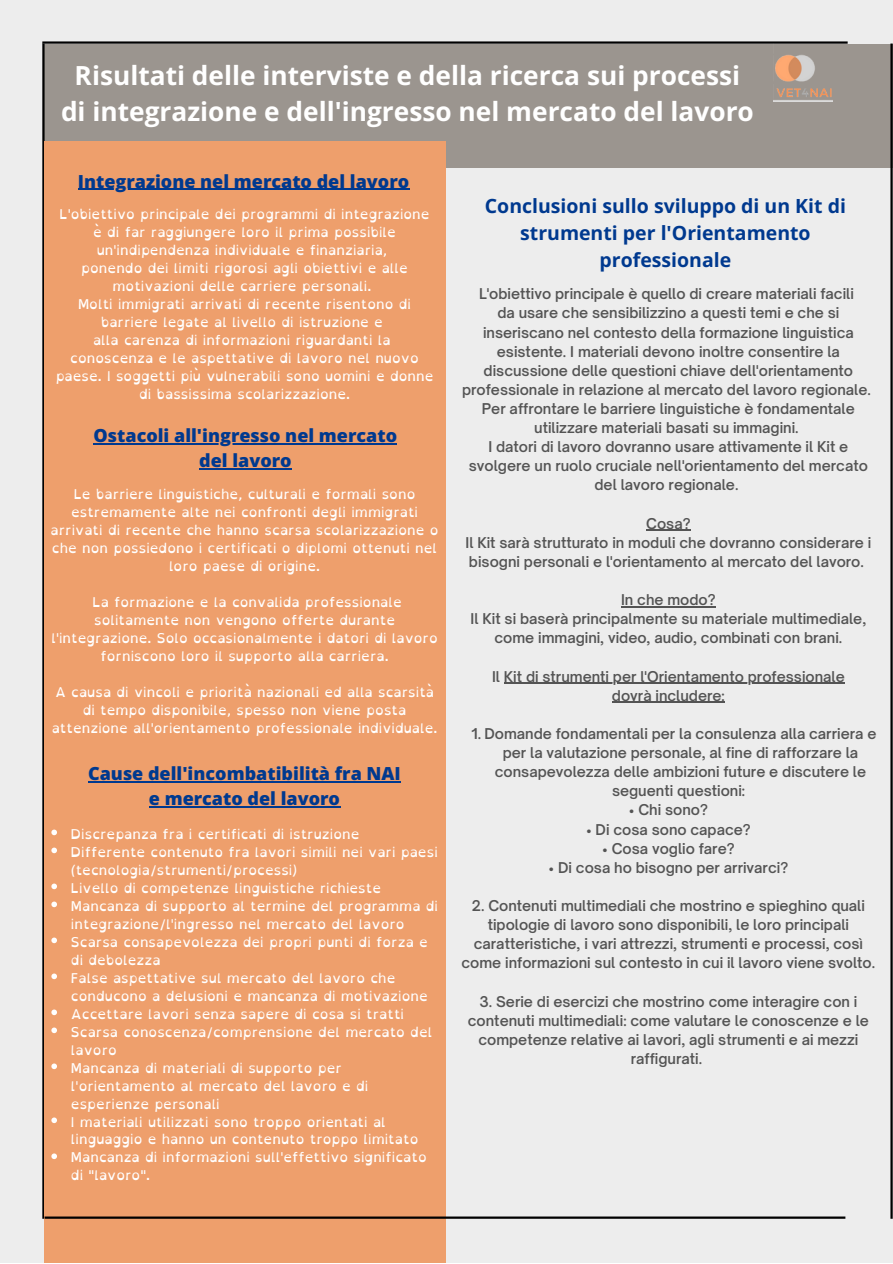
<style>
.page{position:relative;width:893px;height:1264px;background:#fff}
.page>*{position:absolute;margin:0;border:0;box-sizing:border-box;transform-origin:0 0}
.t1{font:700 26.25px/36px "Open Sans";color:#fff;text-align:center}
.t2{font:700 19.5px/27px "Open Sans";color:#00398f;text-align:center}
.t3{font:800 18px/24.8px "Open Sans";color:#00398f;text-align:center}
.t4{font:600 14.25px/19px "Open Sauce One";color:#545454;text-align:center}
.t5{font:13.5px/18px "Open Dyslexic";color:#fff;text-align:center}
</style>
<div class="page">
<div style="left:0;top:0;width:892px;height:1262px;background:#ededed"></div>
<div style="left:45px;top:44px;width:847px;height:123px;background:#9b958f"></div>
<hr style="left:890px;top:44px;width:2px;height:1174px;background:#000">
<hr style="left:42px;top:44px;width:3px;height:1174px;background:#000">
<div style="left:45px;top:142px;width:401px;height:1120px;background:#ee9f6c"></div>
<hr style="left:78px;top:189px;width:331px;height:1px;background:#00398f">
<hr style="left:94px;top:443px;width:303px;height:1px;background:#00398f">
<hr style="left:199px;top:468px;width:93px;height:1px;background:#00398f">
<hr style="left:88px;top:781px;width:313px;height:1px;background:#00398f">
<hr style="left:149px;top:806px;width:191px;height:1px;background:#00398f">
<svg style="left:51px;top:829px;width:6px;height:6px"></svg>
<svg style="left:51px;top:847px;width:6px;height:6px"></svg>
<svg style="left:51px;top:883px;width:6px;height:6px"></svg>
<svg style="left:51px;top:901px;width:6px;height:6px"></svg>
<svg style="left:51px;top:937px;width:6px;height:6px"></svg>
<svg style="left:51px;top:973px;width:6px;height:6px"></svg>
<svg style="left:51px;top:1009px;width:6px;height:6px"></svg>
<svg style="left:51px;top:1027px;width:6px;height:6px"></svg>
<svg style="left:51px;top:1063px;width:6px;height:6px"></svg>
<svg style="left:51px;top:1117px;width:6px;height:6px"></svg>
<svg style="left:51px;top:1153px;width:6px;height:6px"></svg>
<hr style="left:42px;top:41px;width:805px;height:3px;background:#000">
<hr style="left:45px;top:1216px;width:800px;height:2px;background:#000">
<hr style="left:646px;top:530px;width:36px;height:1px;background:#545454">
<hr style="left:621px;top:606px;width:86px;height:1px;background:#545454">
<hr style="left:504px;top:682px;width:340px;height:2px;background:#545454">
<hr style="left:612px;top:702px;width:112px;height:1px;background:#545454">
<img style="left:773px;top:54px;width:59px;height:47px">
<h1 class="t1" style="left:61px;top:57px;width:694px">Risultati delle interviste e della ricerca sui processi di integrazione e dell'ingresso nel mercato del lavoro</h1>
<h3 class="t3" style="left:78px;top:168px;width:333px">Integrazione nel mercato del lavoro</h3>
<p class="t5" style="left:56px;top:205px;width:379px">L'obiettivo principale dei programmi di integrazione è di far raggiungere loro il prima possibile un'indipendenza individuale e finanziaria,<br>ponendo dei limiti rigorosi agli obiettivi e alle motivazioni delle carriere personali.<br>Molti immigrati arrivati di recente risentono di barriere legate al livello di istruzione e<br>alla carenza di informazioni riguardanti la conoscenza e le aspettative di lavoro nel nuovo paese. I soggetti più vulnerabili sono uomini e donne di bassissima scolarizzazione.</p>
<h3 class="t3" style="left:94px;top:423px;width:305px">Ostacoli all'ingresso nel mercato del lavoro</h3>
<p class="t5" style="left:51px;top:485px;width:389px">Le barriere linguistiche, culturali e formali sono estremamente alte nei confronti degli immigrati arrivati di recente che hanno scarsa scolarizzazione o che non possiedono i certificati o diplomi ottenuti nel loro paese di origine.</p>
<p class="t5" style="left:51px;top:592px;width:388px">La formazione e la convalida professionale solitamente non vengono offerte durante l'integrazione. Solo occasionalmente i datori di lavoro forniscono loro il supporto alla carriera.</p>
<p class="t5" style="left:52px;top:682px;width:387px">A causa di vincoli e priorità nazionali ed alla scarsità di tempo disponibile, spesso non viene posta attenzione all'orientamento professionale individuale.</p>
<h3 class="t3" style="left:88px;top:760px;width:314px">Cause dell'incombatibilità fra NAI e mercato del lavoro</h3>
<p class="t5" style="left:71px;top:824px;width:368px;text-align:left">Discrepanza fra i certificati di istruzione<br>Differente contenuto fra lavori simili nei vari paesi (tecnologia/strumenti/processi)<br>Livello di competenze linguistiche richieste Mancanza di supporto al termine del programma di integrazione/l'ingresso nel mercato del lavoro Scarsa consapevolezza dei propri punti di forza e di debolezza<br>False aspettative sul mercato del lavoro che conducono a delusioni e mancanza di motivazione Accettare lavori senza sapere di cosa si tratti Scarsa conoscenza/comprensione del mercato del lavoro<br>Mancanza di materiali di supporto per l'orientamento al mercato del lavoro e di esperienze personali<br>I materiali utilizzati sono troppo orientati al linguaggio e hanno un contenuto troppo limitato Mancanza di informazioni sull'effettivo significato di "lavoro".</p>
<h2 class="t2" style="left:485px;top:192px;width:362px">Conclusioni sullo sviluppo di un Kit di strumenti per l'Orientamento professionale</h2>
<p class="t4" style="left:462px;top:284px;width:410px">L'obiettivo principale è quello di creare materiali facili<br>da usare che sensibilizzino a questi temi e che si inseriscano nel contesto della formazione linguistica esistente. I materiali devono inoltre consentire la discussione delle questioni chiave dell'orientamento professionale in relazione al mercato del lavoro regionale.<br>Per affrontare le barriere linguistiche è fondamentale utilizzare materiali basati su immagini.<br>I datori di lavoro dovranno usare attivamente il Kit e svolgere un ruolo cruciale nell'orientamento del mercato del lavoro regionale.</p>
<p class="t4" style="left:465px;top:513px;width:407px">Cosa?<br>Il Kit sarà strutturato in moduli che dovranno considerare i bisogni personali e l'orientamento al mercato del lavoro.</p>
<p class="t4" style="left:470px;top:590px;width:397px">In che modo?<br>Il Kit si baserà principalmente su materiale multimediale, come immagini, video, audio, combinati con brani.</p>
<p class="t4" style="left:492px;top:666px;width:354px">Il Kit di strumenti per l'Orientamento professionale dovrà includere:</p>
<p class="t4" style="left:471px;top:724px;width:406px">1. Domande fondamentali per la consulenza alla carriera e</p>
<p class="t4" style="left:502px;top:743px;width:357px">per la valutazione personale, al fine di rafforzare la</p>
<p class="t4" style="left:495px;top:762px;width:373px">consapevolezza delle ambizioni future e discutere le</p>
<p class="t4" style="left:612px;top:781px;width:135px">seguenti questioni:</p>
<p class="t4" style="left:628px;top:800px;width:81px">• Chi sono?</p>
<p class="t4" style="left:586px;top:819px;width:166px">• Di cosa sono capace?</p>
<p class="t4" style="left:602px;top:838px;width:134px">• Cosa voglio fare?</p>
<p class="t4" style="left:548px;top:857px;width:241px">• Di cosa ho bisogno per arrivarci?</p>
<p class="t4" style="left:461px;top:896px;width:415px">2. Contenuti multimediali che mostrino e spieghino quali tipologie di lavoro sono disponibili, le loro principali caratteristiche, i vari attrezzi, strumenti e processi, così come informazioni sul contesto in cui il lavoro viene svolto.</p>
<p class="t4" style="left:468px;top:991px;width:402px">3. Serie di esercizi che mostrino come interagire con i contenuti multimediali: come valutare le conoscenze e le competenze relative ai lavori, agli strumenti e ai mezzi raffigurati.</p>
</div>
